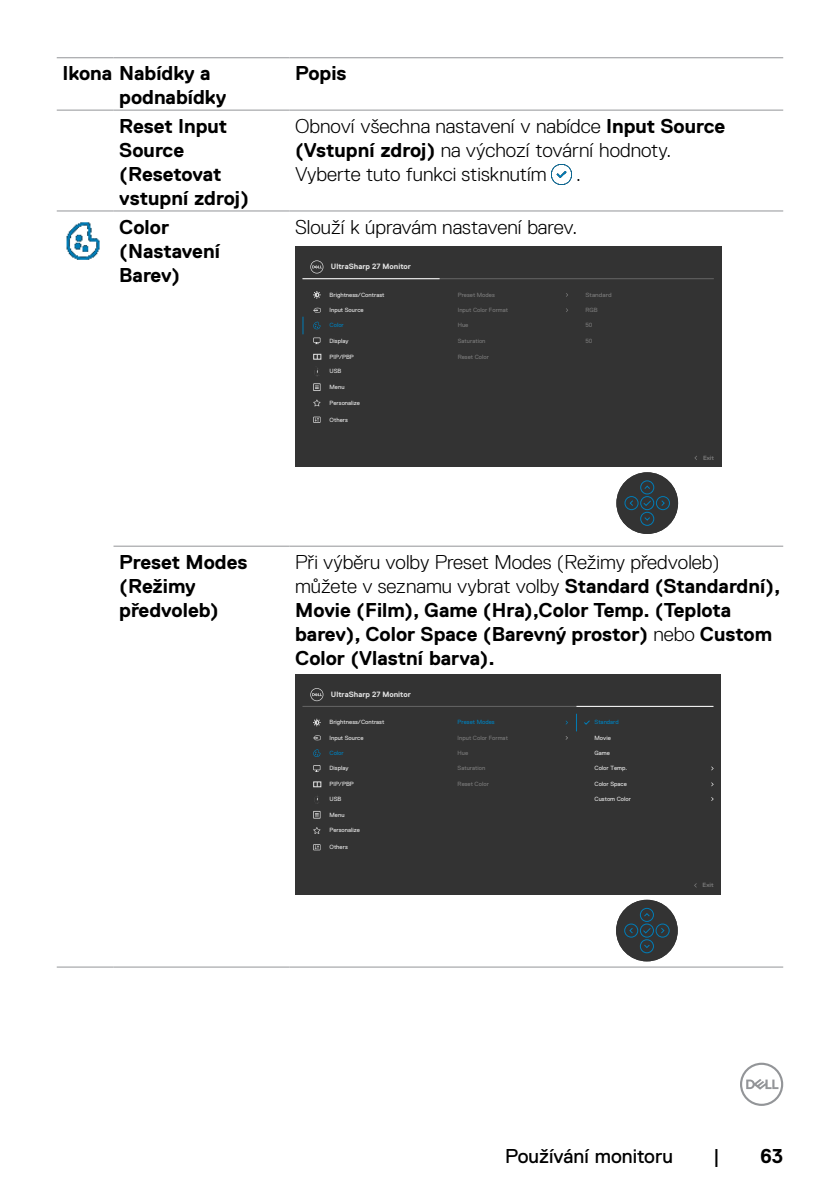
<style>
.page{position:relative;width:840px;height:1191px;background:#fff}
.page>*{position:absolute;margin:0;border:0;box-sizing:border-box;transform-origin:0 0}
.t1{font:700 20px/24px "Dell Replica";color:#000}
.t2{font:300 20px/24px "Dell Replica";color:#000}
.t3{font:20px "Dell Replica";color:#000}
.t4{font:700 7.6px "Dell Replica";color:#e4e4e4}
.t5{font:6px "Dell Replica";color:#e4e4e4}
.t6{font:6px "Dell Replica";color:#787878}
.t7{font:6px "Dell Replica";color:#007db8}
.t8{font:6px "Dell Replica";color:#787878;scale:1.08 1}
.t9{font:700 6px "Dell Replica";color:#777}
.s1{font-weight:700}
.s2{font-weight:300}
</style>
<div class="page">
<svg style="left:740px;top:1062px;width:42px;height:44px"></svg>
<hr style="left:57px;top:57px;width:56px;height:1px;background:#939598">
<hr style="left:113px;top:57px;width:176px;height:1px;background:#939598">
<hr style="left:289px;top:57px;width:493px;height:1px;background:#939598">
<hr style="left:57px;top:110px;width:56px;height:1px;background:#939598">
<hr style="left:113px;top:110px;width:176px;height:1px;background:#939598">
<hr style="left:289px;top:110px;width:493px;height:1px;background:#939598">
<hr style="left:113px;top:211px;width:176px;height:1px;background:#939598">
<hr style="left:289px;top:211px;width:493px;height:1px;background:#939598">
<hr style="left:113px;top:546px;width:176px;height:1px;background:#939598">
<hr style="left:289px;top:546px;width:493px;height:1px;background:#939598">
<hr style="left:57px;top:211px;width:56px;height:1px;background:#939598">
<hr style="left:57px;top:966px;width:56px;height:1px;background:#939598">
<hr style="left:113px;top:966px;width:176px;height:1px;background:#939598">
<hr style="left:289px;top:966px;width:493px;height:1px;background:#939598">
<img style="left:551px;top:164px;width:20px;height:20px">
<img style="left:66px;top:222px;width:34px;height:38px">
<div style="left:295px;top:247px;width:425px;height:220px;background:#333"></div>
<hr style="left:302px;top:278px;width:411px;height:1px;background:#666">
<hr style="left:302px;top:278px;width:137px;height:1px;background:#fff">
<svg style="left:302px;top:317px;width:1px;height:17px"></svg>
<svg style="left:310px;top:260px;width:13px;height:13px"></svg>
<div style="left:616px;top:472px;width:61px;height:62px;background:#333;border-radius:50%"></div>
<div style="left:640px;top:496px;width:13px;height:14px;border:1px solid #007db8;border-radius:50%"></div>
<div style="left:640px;top:512px;width:13px;height:13px;border:1px solid #007db8;border-radius:50%"></div>
<div style="left:640px;top:480px;width:13px;height:14px;border:1px solid #007db8;border-radius:50%"></div>
<div style="left:624px;top:496px;width:14px;height:14px;border:1px solid #007db8;border-radius:50%"></div>
<div style="left:655px;top:496px;width:14px;height:14px;border:1px solid #007db8;border-radius:50%"></div>
<svg style="left:644px;top:517px;width:6px;height:4px"></svg>
<svg style="left:644px;top:485px;width:6px;height:4px"></svg>
<svg style="left:661px;top:500px;width:3px;height:6px"></svg>
<svg style="left:629px;top:500px;width:4px;height:6px"></svg>
<svg style="left:642px;top:499px;width:9px;height:8px"></svg>
<svg style="left:313px;top:321px;width:7px;height:8px"></svg>
<svg style="left:313px;top:291px;width:7px;height:8px"></svg>
<svg style="left:313px;top:308px;width:7px;height:5px"></svg>
<svg style="left:313px;top:337px;width:7px;height:6px"></svg>
<svg style="left:314px;top:338px;width:6px;height:6px"></svg>
<svg style="left:313px;top:354px;width:8px;height:6px"></svg>
<svg style="left:313px;top:399px;width:7px;height:7px"></svg>
<svg style="left:313px;top:417px;width:7px;height:5px"></svg>
<svg style="left:313px;top:383px;width:7px;height:8px"></svg>
<svg style="left:314px;top:384px;width:6px;height:6px"></svg>
<div style="left:295px;top:674px;width:425px;height:220px;background:#333"></div>
<div style="left:615px;top:899px;width:62px;height:62px;background:#333;border-radius:50%"></div>
<div style="left:639px;top:923px;width:14px;height:14px;border:1px solid #007db8;border-radius:50%"></div>
<div style="left:639px;top:939px;width:14px;height:14px;border:1px solid #007db8;border-radius:50%"></div>
<div style="left:639px;top:908px;width:14px;height:13px;border:1px solid #007db8;border-radius:50%"></div>
<div style="left:624px;top:923px;width:13px;height:14px;border:1px solid #007db8;border-radius:50%"></div>
<div style="left:655px;top:923px;width:14px;height:14px;border:1px solid #007db8;border-radius:50%"></div>
<svg style="left:644px;top:913px;width:6px;height:4px"></svg>
<svg style="left:661px;top:928px;width:3px;height:6px"></svg>
<svg style="left:641px;top:927px;width:10px;height:7px"></svg>
<svg style="left:584px;top:720px;width:6px;height:5px"></svg>
<hr style="left:302px;top:706px;width:411px;height:1px;background:#666">
<hr style="left:576px;top:706px;width:137px;height:1px;background:#fff">
<svg style="left:310px;top:688px;width:13px;height:13px"></svg>
<svg style="left:313px;top:749px;width:7px;height:8px"></svg>
<svg style="left:313px;top:718px;width:7px;height:8px"></svg>
<svg style="left:313px;top:735px;width:7px;height:5px"></svg>
<svg style="left:313px;top:765px;width:7px;height:7px"></svg>
<svg style="left:313px;top:781px;width:8px;height:6px"></svg>
<svg style="left:313px;top:827px;width:7px;height:7px"></svg>
<svg style="left:313px;top:844px;width:7px;height:5px"></svg>
<div style="left:313px;top:811px;width:7px;height:7px;background:#aeaeae"></div>
<svg style="left:314px;top:811px;width:6px;height:7px"></svg>
<p class="t1" style="left:119px;top:62px;width:108px;text-indent:-57px">Ikona Nabídky a podnabídky</p>
<p class="t1" style="left:295px;top:62px;width:53px">Popis</p>
<p class="t1" style="left:119px;top:114px;width:131px">Reset Input<br>Source (Resetovat vstupní zdroj)</p>
<p class="t2" style="left:295px;top:114px;width:431px">Obnoví všechna nastavení v nabídce <span class="s1">Input Source (Vstupní zdroj)</span> na výchozí tovární hodnoty.<br>Vyberte tuto funkci stisknutím</p>
<p class="t2" style="left:576px;top:162px;width:6px">.</p>
<p class="t1" style="left:119px;top:215px;width:102px">Color (Nastavení<br>Barev)</p>
<p class="t2" style="left:295px;top:215px;width:283px">Slouží k úpravám nastavení barev.</p>
<p class="t4" style="left:330px;top:262px;width:82px">UltraSharp 27 Monitor</p>
<p class="t5" style="left:329px;top:291px;width:56px">Brightness/Contrast</p>
<p class="t6" style="left:457px;top:291px;width:39px">Preset Modes</p>
<p class="t6" style="left:457px;top:307px;width:52px">Input Color Format</p>
<p class="t5" style="left:329px;top:307px;width:36px">Input Source</p>
<p class="t5" style="left:329px;top:337px;width:20px">Display</p>
<p class="t5" style="left:329px;top:353px;width:26px">PIP/PBP</p>
<p class="t7" style="left:329px;top:322px;width:16px">Color</p>
<p class="t6" style="left:457px;top:322px;width:12px">Hue</p>
<p class="t6" style="left:457px;top:337px;width:29px">Saturation</p>
<p class="t6" style="left:457px;top:353px;width:33px">Reset Color</p>
<p class="t5" style="left:329px;top:368px;width:13px">USB</p>
<p class="t5" style="left:329px;top:384px;width:17px">Menu</p>
<p class="t5" style="left:329px;top:399px;width:32px">Personalize</p>
<p class="t5" style="left:329px;top:416px;width:20px">Others</p>
<p class="t8" style="left:585px;top:291px;width:26px">Standard</p>
<p class="t6" style="left:585px;top:307px;width:14px">RGB</p>
<p class="t6" style="left:585px;top:322px;width:9px">50</p>
<p class="t6" style="left:585px;top:337px;width:9px">50</p>
<p class="t9" style="left:702px;top:454px;width:13px">Exit</p>
<p class="t1" style="left:119px;top:550px;width:130px">Preset Modes (Režimy předvoleb)</p>
<p class="t1" style="left:295px;top:550px;width:486px"><span class="s2">Při výběru volby Preset Modes (Režimy předvoleb) můžete v seznamu vybrat volby</span> Standard (Standardní), Movie (Film), Game (Hra),Color Temp. (Teplota barev), Color Space (Barevný prostor) <span class="s2">nebo</span> Custom Color (Vlastní barva).</p>
<p class="t4" style="left:330px;top:690px;width:82px">UltraSharp 27 Monitor</p>
<p class="t5" style="left:329px;top:719px;width:56px">Brightness/Contrast</p>
<p class="t7" style="left:457px;top:719px;width:39px">Preset Modes</p>
<p class="t6" style="left:457px;top:734px;width:52px">Input Color Format</p>
<p class="t5" style="left:329px;top:734px;width:36px">Input Source</p>
<p class="t5" style="left:329px;top:765px;width:20px">Display</p>
<p class="t5" style="left:329px;top:781px;width:26px">PIP/PBP</p>
<p class="t7" style="left:329px;top:749px;width:16px">Color</p>
<p class="t6" style="left:457px;top:749px;width:12px">Hue</p>
<p class="t6" style="left:457px;top:765px;width:29px">Saturation</p>
<p class="t6" style="left:457px;top:781px;width:33px">Reset Color</p>
<p class="t5" style="left:329px;top:795px;width:13px">USB</p>
<p class="t5" style="left:329px;top:811px;width:17px">Menu</p>
<p class="t5" style="left:329px;top:827px;width:32px">Personalize</p>
<p class="t5" style="left:329px;top:843px;width:20px">Others</p>
<p class="t7" style="left:594px;top:719px;width:26px">Standard</p>
<p class="t5" style="left:594px;top:749px;width:17px">Game</p>
<p class="t5" style="left:594px;top:734px;width:18px">Movie</p>
<p class="t5" style="left:594px;top:765px;width:34px">Color Temp.</p>
<p class="t5" style="left:594px;top:781px;width:34px">Color Space</p>
<p class="t5" style="left:594px;top:795px;width:38px">Custom Color</p>
<p class="t9" style="left:702px;top:882px;width:13px">Exit</p>
<p class="t3" style="left:505px;top:1144px;width:169px">Používání monitoru</p>
<p class="t3" style="left:712px;top:1144px;width:8px">|</p>
<p class="t1" style="left:759px;top:1143px;width:25px">63</p>
</div>
